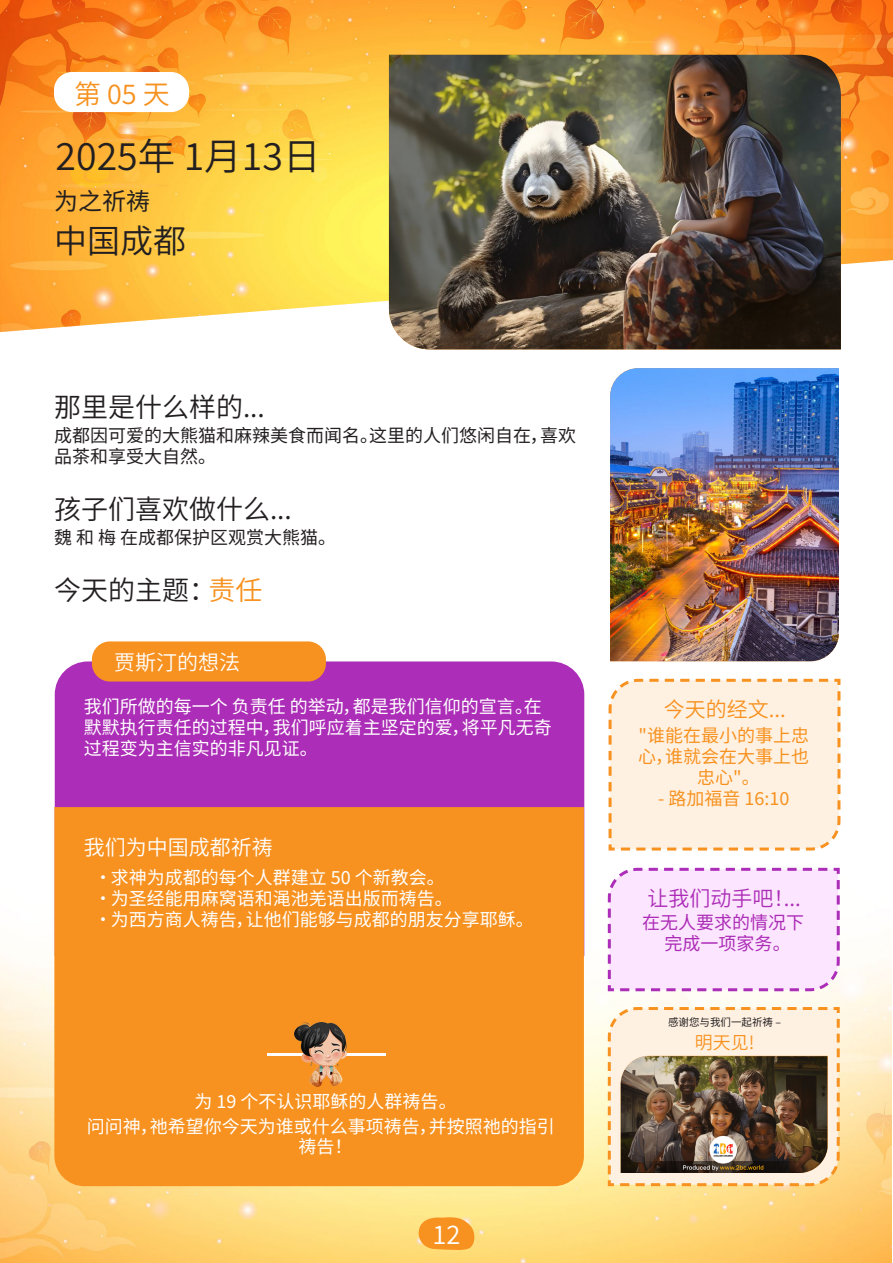
<style>
.page{position:relative;width:893px;height:1263px;background:#fff}
.page>*{position:absolute;margin:0;border:0;box-sizing:border-box;transform-origin:0 0}
.Date{font:37.5px "Source Han Sans CN";color:#231f20}
.City_Name{font:33px "Source Han Sans CN";color:#231f20}
.Header_3{font:27px "Source Han Sans CN";color:#231f20}
.Header_3-2{font:27px "Source Han Sans CN";color:#f79220}
.t1{font:25.5px "Source Han Sans CN";color:#fff}
.Praying_for{font:24px "Source Han Sans CN";color:#231f20}
.Justin_s_thoughts{font:21px "Source Han Sans CN";color:#fff}
.Today_s_Verse{font:21px "Source Han Sans CN";color:#ac2db7}
.Today_s_Verse-2{font:21px "Source Han Sans CN";color:#f79220}
.t2{font:18px/21px "Source Han Sans CN";color:#fff}
.t3{font:18px/21px "Source Han Sans CN";color:#231f20}
.Bible_Verse_2{font:18px/21px "Source Han Sans CN";color:#f79220;text-align:center}
.Bible_Verse_2-2{font:18px/21px "Source Han Sans CN";color:#ac2db7;text-align:center}
.Today_s_Verse-3{font:18px "Source Han Sans CN";color:#f79220}
.Bible_Verse_2-3{font:10.5px "Source Han Sans CN";color:#231f20}
.s1{color:#f79220}
</style>
<div class="page">
<img style="left:0;top:739px;width:891px;height:524px">
<svg style="left:415px;top:1215px;width:61px;height:37px;background:#f9aa40"></svg>
<img style="left:0;top:0;width:892px;height:332px">
<div style="left:55px;top:661px;width:529px;height:146px;background:#ac2db7"></div>
<img style="left:389px;top:55px;width:452px;height:294px">
<div style="left:54px;top:72px;width:135px;height:40px;background:#fff;border-radius:18px"></div>
<div style="left:92px;top:641px;width:234px;height:40px;background:#f79220;border-radius:18px"></div>
<div style="left:54px;top:807px;width:530px;height:379px;background:#f79220"></div>
<hr style="left:267px;top:1053px;width:118px;height:3px;background:#fff">
<img style="left:294px;top:1023px;width:53px;height:63px">
<img style="left:610px;top:368px;width:229px;height:293px">
<svg style="left:607px;top:678px;width:235px;height:174px;background:#feefde"></svg>
<svg style="left:606px;top:866px;width:235px;height:127px;background:#f8dffa"></svg>
<svg style="left:606px;top:1005px;width:235px;height:183px;background:#fde8cd"></svg>
<img style="left:621px;top:1056px;width:206px;height:117px">
<svg style="left:892px;top:0;width:1px;height:261px"></svg>
<p class="Header_3-2" style="left:74px;top:79px;width:97px">第 05 天</p>
<p class="Date" style="left:56px;top:135px;width:266px">2025年 1月13日</p>
<p class="Praying_for" style="left:54px;top:187px;width:97px">为之祈祷</p>
<p class="City_Name" style="left:54px;top:223px;width:133px">中国成都</p>
<p class="Header_3" style="left:54px;top:391px;width:212px">那里是什么样的...</p>
<p class="t3" style="left:54px;top:425px;width:523px">成都因可爱的大熊猫和麻辣美食而闻名。这里的人们悠闲自在，喜欢品茶和享受大自然。</p>
<p class="Header_3" style="left:54px;top:493px;width:239px">孩子们喜欢做什么...</p>
<p class="t3" style="left:54px;top:527px;width:284px">魏 和 梅 在成都保护区观赏大熊猫。</p>
<p class="Header_3" style="left:54px;top:574px;width:210px">今天的主题：<span class="s1">责任</span></p>
<p class="Justin_s_thoughts" style="left:114px;top:650px;width:127px">贾斯汀的想法</p>
<p class="t2" style="left:84px;top:697px;width:469px">我们所做的每一个 负责任 的举动，都是我们信仰的宣言。在默默执行责任的过程中，我们呼应着主坚定的爱，将平凡无奇过程变为主信实的非凡见证。</p>
<p class="Justin_s_thoughts" style="left:84px;top:835px;width:191px">我们为中国成都祈祷</p>
<p class="t2" style="left:94px;top:868px;width:352px">•求神为成都的每个人群建立 50 个新教会。</p>
<p class="t2" style="left:94px;top:889px;width:360px">•为圣经能用麻窝语和渑池羌语出版而祷告。</p>
<p class="t2" style="left:94px;top:910px;width:441px">•为西方商人祷告，让他们能够与成都的朋友分享耶稣。</p>
<p class="t2" style="left:87px;top:1089px;width:470px;line-height:25.5px;text-align:center">为 19 个不认识耶稣的人群祷告。<br>问问神，祂希望你今天为谁或什么事项祷告，并按照祂的指引</p>
<p class="t2" style="left:298px;top:1136px;width:55px">祷告！</p>
<h3 class="t1" style="left:432px;top:1220px;width:29px">12</h3>
<p class="Today_s_Verse-2" style="left:664px;top:697px;width:124px">今天的经文...</p>
<p class="Bible_Verse_2" style="left:638px;top:725px;width:172px">"谁能在最小的事上忠心，谁就会在大事上也忠心"。</p>
<p class="Bible_Verse_2" style="left:658px;top:788px;width:133px">- 路加福音 16:10</p>
<p class="Today_s_Verse" style="left:647px;top:886px;width:155px">让我们动手吧！...</p>
<p class="Bible_Verse_2-2" style="left:642px;top:912px;width:163px">在无人要求的情况下完成一项家务。</p>
<p class="Bible_Verse_2-3" style="left:668px;top:1016px;width:114px">感谢您与我们一起祈祷 –</p>
<p class="Today_s_Verse-3" style="left:695px;top:1032px;width:61px">明天见!</p>
</div>
